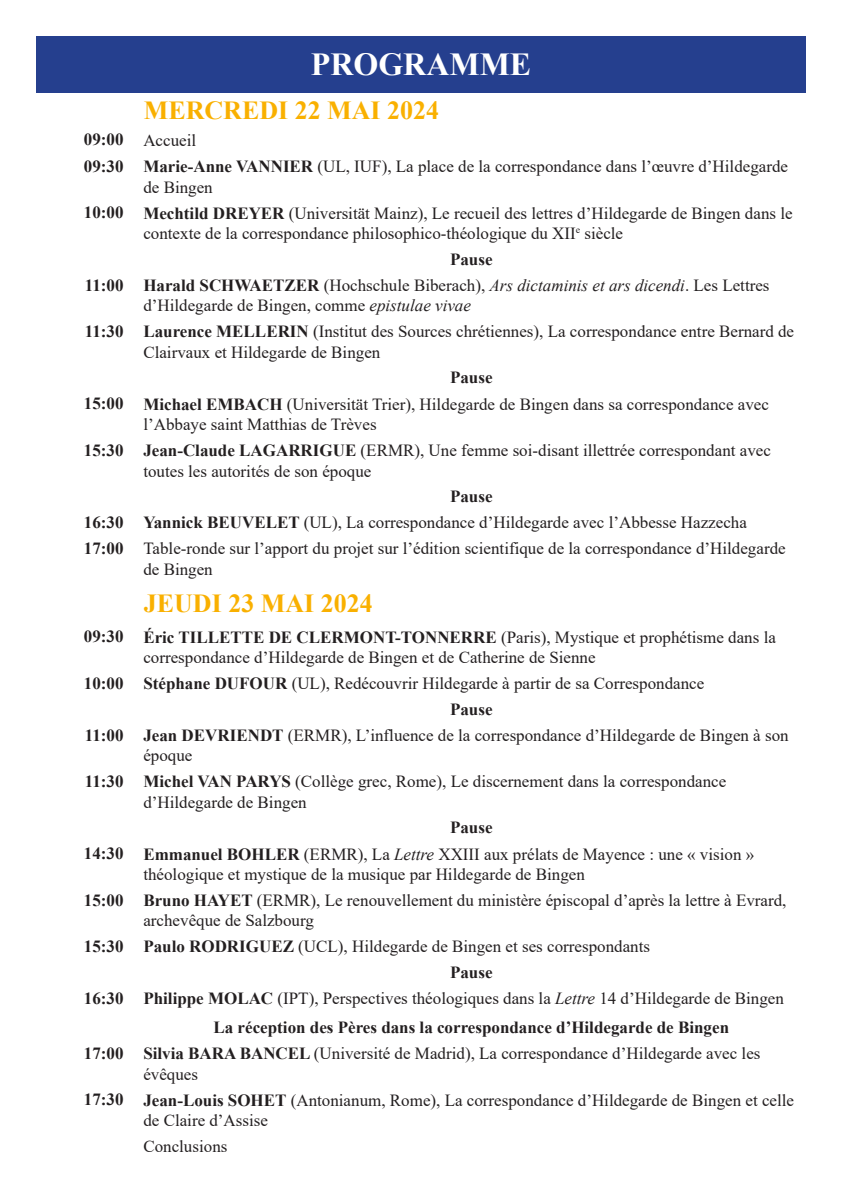
<style>
.page{position:relative;width:842px;height:1191px;background:#fff}
.page>*{position:absolute;margin:0;border:0;box-sizing:border-box;transform-origin:0 0}
.t1{font:700 32px "Times New Roman";color:#fff}
.t2{font:700 26px "Times New Roman";color:#f9b000}
.t3{font:17px/20.4px "Times New Roman";color:#231f20}
.t4{font:700 17px "Times New Roman";color:#231f20}
.s1{font-weight:700}
.s2{font-style:italic}
</style>
<div class="page">
<div style="left:36px;top:36px;width:770px;height:57px;background:#253f8e"></div>
<p class="t1" style="left:311px;top:41px;width:222px">PROGRAMME</p>
<p class="t2" style="left:144px;top:92px;width:297px">MERCREDI 22 MAI 2024</p>
<p class="t4" style="left:84px;top:127px;width:41px">09:00</p>
<p class="t3" style="left:143px;top:129px;width:54px">Accueil</p>
<p class="t4" style="left:84px;top:154px;width:41px">09:30</p>
<p class="t3" style="left:143px;top:156px;width:646px"><span class="s1">Marie-Anne VANNIER</span> (UL, IUF), La place de la correspondance dans l’œuvre d’Hildegarde de Bingen</p>
<p class="t4" style="left:84px;top:200px;width:41px">10:00</p>
<p class="t3" style="left:143px;top:202px;width:651px"><span class="s1">Mechtild DREYER</span> (Universität Mainz), Le recueil des lettres d’Hildegarde de Bingen dans le contexte de la correspondance philosophico-théologique du XII<sup>e</sup> siècle</p>
<p class="t4" style="left:450px;top:247px;width:44px">Pause</p>
<p class="t4" style="left:85px;top:273px;width:40px">11:00</p>
<p class="t3" style="left:143px;top:274px;width:628px"><span class="s1">Harald SCHWAETZER</span> (Hochschule Biberach), <span class="s2">Ars dictaminis et ars dicendi</span>. Les Lettres d’Hildegarde de Bingen, comme <span class="s2">epistulae vivae</span></p>
<p class="t4" style="left:85px;top:319px;width:40px">11:30</p>
<p class="t3" style="left:143px;top:321px;width:652px"><span class="s1">Laurence MELLERIN</span> (Institut des Sources chrétiennes), La correspondance entre Bernard de<br>Clairvaux et Hildegarde de Bingen</p>
<p class="t4" style="left:450px;top:365px;width:44px">Pause</p>
<p class="t4" style="left:84px;top:391px;width:41px">15:00</p>
<p class="t3" style="left:143px;top:393px;width:627px"><span class="s1">Michael EMBACH</span> (Universität Trier), Hildegarde de Bingen dans sa correspondance avec l’Abbaye saint Matthias de Trèves</p>
<p class="t4" style="left:84px;top:438px;width:41px">15:30</p>
<p class="t3" style="left:143px;top:439px;width:629px"><span class="s1">Jean-Claude LAGARRIGUE</span> (ERMR), Une femme soi-disant illettrée correspondant avec toutes les autorités de son époque</p>
<p class="t4" style="left:450px;top:484px;width:44px">Pause</p>
<p class="t4" style="left:84px;top:510px;width:41px">16:30</p>
<p class="t3" style="left:143px;top:512px;width:605px"><span class="s1">Yannick BEUVELET</span> (UL), La correspondance d’Hildegarde avec l’Abbesse Hazzecha</p>
<p class="t4" style="left:84px;top:536px;width:41px">17:00</p>
<p class="t3" style="left:143px;top:538px;width:644px">Table-ronde sur l’apport du projet sur l’édition scientifique de la correspondance d’Hildegarde de Bingen</p>
<p class="t2" style="left:144px;top:584px;width:230px">JEUDI 23 MAI 2024</p>
<p class="t4" style="left:84px;top:624px;width:41px">09:30</p>
<p class="t3" style="left:143px;top:626px;width:634px"><span class="s1">Éric TILLETTE DE CLERMONT-TONNERRE</span> (Paris), Mystique et prophétisme dans la correspondance d’Hildegarde de Bingen et de Catherine de Sienne</p>
<p class="t4" style="left:84px;top:670px;width:41px">10:00</p>
<p class="t3" style="left:143px;top:672px;width:562px"><span class="s1">Stéphane DUFOUR</span> (UL), Redécouvrir Hildegarde à partir de sa Correspondance</p>
<p class="t4" style="left:450px;top:696px;width:44px">Pause</p>
<p class="t4" style="left:85px;top:722px;width:40px">11:00</p>
<p class="t3" style="left:143px;top:724px;width:647px"><span class="s1">Jean DEVRIENDT</span> (ERMR), L’influence de la correspondance d’Hildegarde de Bingen à son époque</p>
<p class="t4" style="left:85px;top:769px;width:40px">11:30</p>
<p class="t3" style="left:143px;top:771px;width:584px"><span class="s1">Michel VAN PARYS</span> (Collège grec, Rome), Le discernement dans la correspondance d’Hildegarde de Bingen</p>
<p class="t4" style="left:450px;top:815px;width:44px">Pause</p>
<p class="t4" style="left:84px;top:841px;width:41px">14:30</p>
<p class="t3" style="left:143px;top:843px;width:612px"><span class="s1">Emmanuel BOHLER</span> (ERMR), La <span class="s2">Lettre</span> XXIII aux prélats de Mayence : une « vision » théologique et mystique de la musique par Hildegarde de Bingen</p>
<p class="t4" style="left:84px;top:887px;width:41px">15:00</p>
<p class="t3" style="left:143px;top:889px;width:645px"><span class="s1">Bruno HAYET</span> (ERMR), Le renouvellement du ministère épiscopal d’après la lettre à Evrard, archevêque de Salzbourg</p>
<p class="t4" style="left:84px;top:934px;width:41px">15:30</p>
<p class="t3" style="left:143px;top:936px;width:508px"><span class="s1">Paulo RODRIGUEZ</span> (UCL), Hildegarde de Bingen et ses correspondants</p>
<p class="t4" style="left:450px;top:960px;width:44px">Pause</p>
<p class="t4" style="left:84px;top:986px;width:41px">16:30</p>
<p class="t3" style="left:143px;top:987px;width:642px"><span class="s1">Philippe MOLAC</span> (IPT), Perspectives théologiques dans la <span class="s2">Lettre</span> 14 d’Hildegarde de Bingen</p>
<p class="t4" style="left:214px;top:1015px;width:517px">La réception des Pères dans la correspondance d’Hildegarde de Bingen</p>
<p class="t4" style="left:84px;top:1041px;width:41px">17:00</p>
<p class="t3" style="left:143px;top:1042px;width:619px"><span class="s1">Silvia BARA BANCEL</span> (Université de Madrid), La correspondance d’Hildegarde avec les évêques</p>
<p class="t4" style="left:84px;top:1087px;width:41px">17:30</p>
<p class="t3" style="left:143px;top:1089px;width:652px"><span class="s1">Jean-Louis SOHET</span> (Antonianum, Rome), La correspondance d’Hildegarde de Bingen et celle de Claire d’Assise</p>
<p class="t3" style="left:143px;top:1135px;width:86px">Conclusions</p>
</div>
